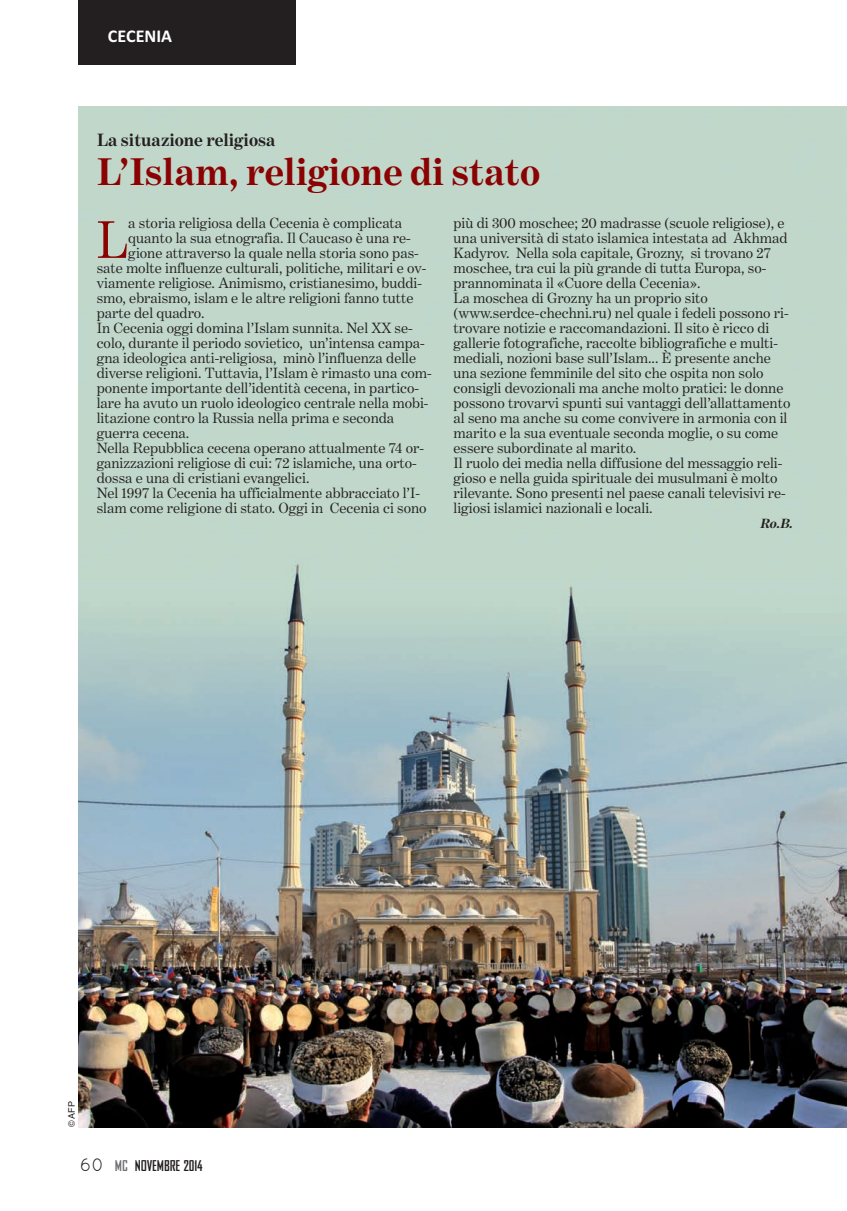
<style>
.page{position:relative;width:847px;height:1211px;background:#fff}
.page>*{position:absolute;margin:0;border:0;box-sizing:border-box;transform-origin:0 0}
.t1{font:53.4px "Benton Modern One";color:#8b0202}
.t2{font:700 39px "Benton Modern One";color:#8b0202}
.t3{font:700 18px "Benton Modern One";color:#231f20}
.t4{font:700 18px "Calibri";color:#fff}
.t5{font:15px/15px "Benton Modern One";color:#231f20}
.t6{font:700 14.25px "Bureau Agency";color:#231f20}
.t7{font:italic 700 13.5px "Benton Modern One";color:#231f20}
.t8{font:9px "Helvetica";color:#231f20}
.s1{font-family:"Quicksand";font-weight:400;font-size:18px}
.s2{color:#6c6d70}
</style>
<div class="page">
<div style="left:79px;top:0;width:216px;height:64px;background:#231f20"></div>
<img style="left:79px;top:106px;width:766px;height:1021px">
<p class="t4" style="left:108px;top:26px;width:66px">CECENIA</p>
<p class="t3" style="left:97px;top:129px;width:180px">La situazione religiosa</p>
<p class="t2" style="left:97px;top:149px;width:444px">L’Islam, religione di stato</p>
<p class="t1" style="left:97px;top:208px;width:33px">L</p>
<p class="t5" style="left:128px;top:215px;width:275px">a storia religiosa della Cecenia è complicata</p>
<p class="t5" style="left:128px;top:230px;width:283px">quanto la sua etnografia. Il Caucaso è una re-</p>
<p class="t5" style="left:128px;top:245px;width:292px">gione attraverso la quale nella storia sono pas-</p>
<p class="t5" style="left:97px;top:260px;width:331px">sate molte influenze culturali, politiche, militari e ov-</p>
<p class="t5" style="left:97px;top:275px;width:326px">viamente religiose. Animismo, cristianesimo, buddi-</p>
<p class="t5" style="left:97px;top:290px;width:318px">smo, ebraismo, islam e le altre religioni fanno tutte</p>
<p class="t5" style="left:97px;top:305px;width:109px">parte del quadro.</p>
<p class="t5" style="left:97px;top:320px;width:317px">In Cecenia oggi domina l’Islam sunnita. Nel XX se-</p>
<p class="t5" style="left:97px;top:335px;width:329px">colo, durante il periodo sovietico, un’intensa campa-</p>
<p class="t5" style="left:97px;top:350px;width:320px">gna ideologica anti-religiosa, minò l’influenza delle</p>
<p class="t5" style="left:97px;top:365px;width:336px">diverse religioni. Tuttavia, l’Islam è rimasto una com-</p>
<p class="t5" style="left:97px;top:380px;width:323px">ponente importante dell’identità cecena, in partico-</p>
<p class="t5" style="left:97px;top:395px;width:333px">lare ha avuto un ruolo ideologico centrale nella mobi-</p>
<p class="t5" style="left:97px;top:410px;width:299px">litazione contro la Russia nella prima e seconda</p>
<p class="t5" style="left:97px;top:425px;width:94px">guerra cecena.</p>
<p class="t5" style="left:97px;top:440px;width:329px">Nella Repubblica cecena operano attualmente 74 or-</p>
<p class="t5" style="left:97px;top:455px;width:321px">ganizzazioni religiose di cui: 72 islamiche, una orto-</p>
<p class="t5" style="left:97px;top:470px;width:214px">dossa e una di cristiani evangelici.</p>
<p class="t5" style="left:97px;top:485px;width:324px">Nel 1997 la Cecenia ha ufficialmente abbracciato l’I-</p>
<p class="t5" style="left:97px;top:500px;width:331px">slam come religione di stato. Oggi in Cecenia ci sono</p>
<p class="t5" style="left:453px;top:215px;width:338px">più di 300 moschee; 20 madrasse (scuole religiose), e una università di stato islamica intestata ad Akhmad Kadyrov. Nella sola capitale, Grozny, si trovano 27 moschee, tra cui la più grande di tutta Europa, so&shy;prannominata il «Cuore della Cecenia».<br>La moschea di Grozny ha un proprio sito (www.serdce-chechni.ru) nel quale i fedeli possono ri&shy;trovare notizie e raccomandazioni. Il sito è ricco di gallerie fotografiche, raccolte bibliografiche e multi&shy;mediali, nozioni base sull’Islam... È presente anche una sezione femminile del sito che ospita non solo consigli devozionali ma anche molto pratici: le donne possono trovarvi spunti sui vantaggi dell’allattamento al seno ma anche su come convivere in armonia con il marito e la sua eventuale seconda moglie, o su come essere subordinate al marito.<br>Il ruolo dei media nella diffusione del messaggio reli&shy;gioso e nella guida spirituale dei musulmani è molto rilevante. Sono presenti nel paese canali televisivi re&shy;ligiosi islamici nazionali e locali.</p>
<p class="t7" style="left:759px;top:515px;width:36px">Ro.B.</p>
<p class="t8" style="left:66px;top:1126px;width:28px;rotate:-90deg">© AFP</p>
<p class="t6" style="left:80px;top:1156px;width:124px"><span class="s1">60</span> <span class="s2">MC</span> NOVEMBRE 2014</p>
</div>
